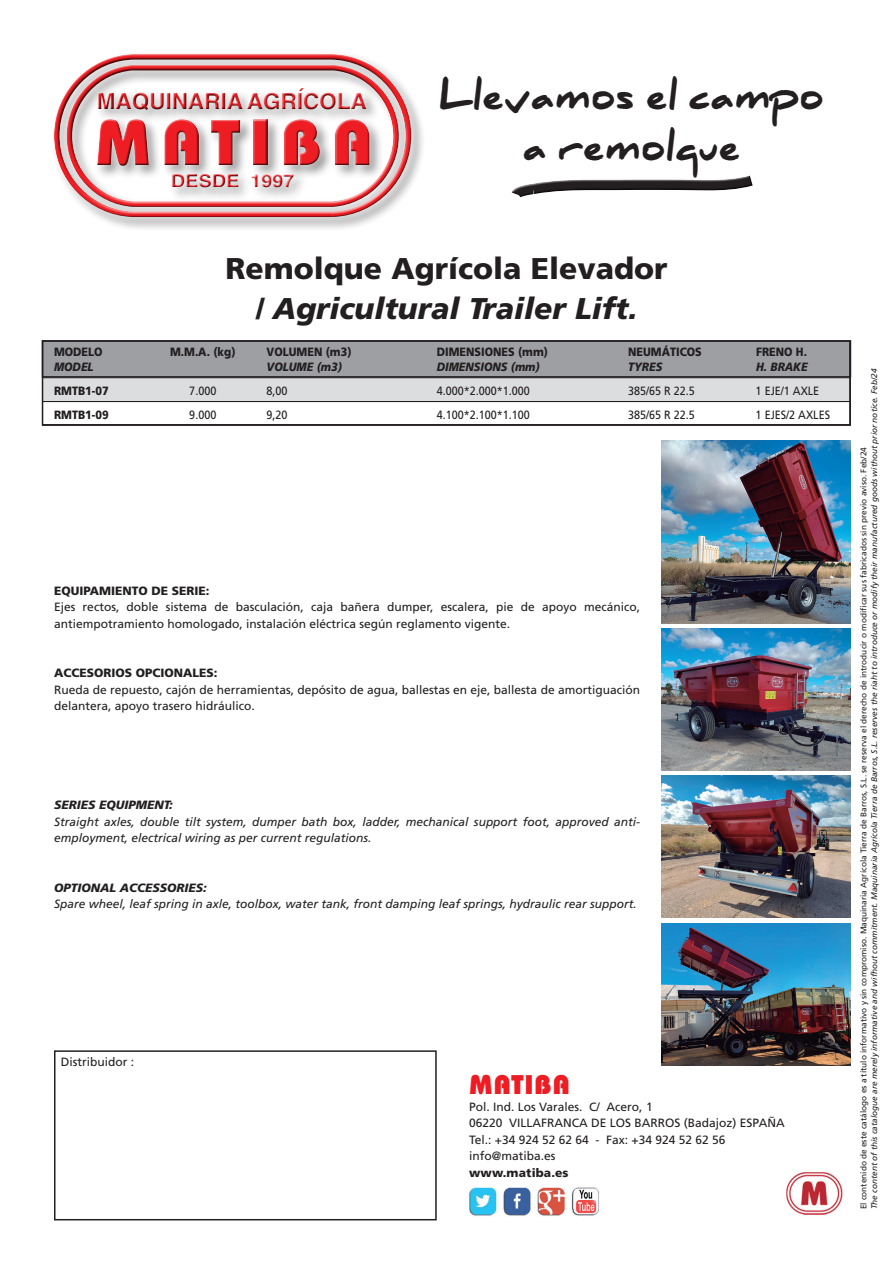
<style>
.page{position:relative;width:893px;height:1263px;background:#fff}
.page>*{position:absolute;margin:0;border:0;box-sizing:border-box;transform-origin:0 0}
.t1{font:800 64.5px "Bauhaus";letter-spacing:.16em;color:#ee1d23}
.t2{font:900 36px "Daniel";color:#231f20}
.t3{font:italic 900 30px "Frutiger";color:#231f20}
.t4{font:900 30px "Frutiger";color:#231f20}
.t5{font:800 27px "Bauhaus";letter-spacing:.045em;color:#ee1d23}
.t6{font:700 22.5px "Helvetica";color:#ee1d23}
.t7{font:700 18px "Helvetica";color:#ee1d23;scale:1.1 1}
.t8{font:12px/16.5px "Frutiger";color:#231f20}
.t9{font:italic 12px/16.5px "Frutiger";color:#231f20}
.t10{font:12px "Frutiger";color:#231f20;scale:.9 1}
.t11{font:900 12px "Frutiger";color:#231f20;scale:.9 1}
.t12{font:900 12px "Frutiger";color:#231f20}
.t13{font:italic 900 12px "Frutiger";color:#231f20;scale:.9 1}
.t14{font:italic 900 12px "Frutiger";color:#231f20}
.t15{font:italic 8.25px "Frutiger";color:#231f20}
.t16{font:8.25px "Frutiger";color:#231f20}
</style>
<div class="page">
<div style="left:43px;top:378px;width:807px;height:23px;background:#dcdddf"></div>
<div style="left:42px;top:401px;width:809px;height:24px;border:1px solid #231f20"></div>
<div style="left:43px;top:341px;width:807px;height:36px;background:#9d9fa2"></div>
<div style="left:42px;top:340px;width:809px;height:38px;border:2px solid #231f20"></div>
<div style="left:54px;top:1050px;width:383px;height:170px;border:2px solid #231f20"></div>
<img style="left:661px;top:776px;width:190px;height:142px">
<img style="left:469px;top:1187px;width:130px;height:29px">
<div style="left:42px;top:340px;width:809px;height:85px;border:2px solid #231f20"></div>
<img style="left:661px;top:628px;width:190px;height:142px">
<img style="left:786px;top:1172px;width:57px;height:43px">
<div style="left:51px;top:51px;width:375px;height:181px;background:#231f20;opacity:.5"></div>
<div style="left:46px;top:46px;width:373px;height:178px;background:#fff;opacity:.75"></div>
<div style="left:53px;top:53px;width:355px;height:161px;background:#fff;opacity:.75"></div>
<div style="left:57px;top:57px;width:357px;height:162px;background:#231f20;opacity:.75"></div>
<div style="left:511px;top:175px;width:243px;height:22px;background:#231f20;opacity:.75"></div>
<img style="left:661px;top:923px;width:190px;height:142px">
<img style="left:662px;top:441px;width:189px;height:182px">
<h3 class="t6" style="left:97px;top:87px;width:272px">MAQUINARIA AGRÍCOLA</h3>
<h1 class="t1" style="left:95px;top:104px;width:279px">MATIBA</h1>
<h3 class="t7" style="left:171px;top:170px;width:114px">DESDE 1997</h3>
<p class="t2" style="left:440px;top:75px;width:386px">Llevamos el campo</p>
<p class="t2" style="left:523px;top:126px;width:220px">a remolque</p>
<p class="t4" style="left:225px;top:250px;width:443px">Remolque Agrícola Elevador</p>
<p class="t3" style="left:255px;top:291px;width:384px">/ Agricultural Trailer Lift.</p>
<p class="t11" style="left:54px;top:345px;width:56px">MODELO</p>
<p class="t11" style="left:170px;top:345px;width:74px">M.M.A. (kg)</p>
<p class="t11" style="left:267px;top:345px;width:96px">VOLUMEN (m3)</p>
<p class="t11" style="left:437px;top:345px;width:125px">DIMENSIONES (mm)</p>
<p class="t11" style="left:628px;top:345px;width:84px">NEUMÁTICOS</p>
<p class="t11" style="left:756px;top:345px;width:58px">FRENO H.</p>
<p class="t13" style="left:54px;top:360px;width:46px">MODEL</p>
<p class="t13" style="left:267px;top:360px;width:85px">VOLUME (m3)</p>
<p class="t13" style="left:437px;top:360px;width:116px">DIMENSIONS (mm)</p>
<p class="t13" style="left:628px;top:360px;width:40px">TYRES</p>
<p class="t13" style="left:756px;top:360px;width:59px">H. BRAKE</p>
<p class="t11" style="left:54px;top:384px;width:62px">RMTB1-07</p>
<p class="t10" style="left:189px;top:384px;width:32px">7.000</p>
<p class="t10" style="left:267px;top:384px;width:25px">8,00</p>
<p class="t10" style="left:437px;top:384px;width:105px">4.000*2.000*1.000</p>
<p class="t10" style="left:628px;top:384px;width:76px">385/65 R 22.5</p>
<p class="t10" style="left:756px;top:384px;width:72px">1 EJE/1 AXLE</p>
<p class="t11" style="left:54px;top:408px;width:62px">RMTB1-09</p>
<p class="t10" style="left:189px;top:408px;width:32px">9.000</p>
<p class="t10" style="left:267px;top:408px;width:25px">9,20</p>
<p class="t10" style="left:437px;top:408px;width:105px">4.100*2.100*1.100</p>
<p class="t10" style="left:628px;top:408px;width:76px">385/65 R 22.5</p>
<p class="t10" style="left:756px;top:408px;width:84px">1 EJES/2 AXLES</p>
<p class="t12" style="left:54px;top:583px;width:157px">EQUIPAMIENTO DE SERIE:</p>
<p class="t8" style="left:54px;top:599px;width:588px">Ejes rectos, doble sistema de basculación, caja bañera dumper, escalera, pie de apoyo mecánico, antiempotramiento homologado, instalación eléctrica según reglamento vigente.</p>
<p class="t12" style="left:54px;top:666px;width:165px">ACCESORIOS OPCIONALES:</p>
<p class="t8" style="left:54px;top:681px;width:588px">Rueda de repuesto, cajón de herramientas, depósito de agua, ballestas en eje, ballesta de amortiguación delantera, apoyo trasero hidráulico.</p>
<p class="t14" style="left:54px;top:798px;width:120px">SERIES EQUIPMENT:</p>
<p class="t9" style="left:54px;top:813px;width:588px">Straight axles, double tilt system, dumper bath box, ladder, mechanical support foot, approved anti&shy;employment, electrical wiring as per current regulations.</p>
<p class="t14" style="left:54px;top:880px;width:154px">OPTIONAL ACCESSORIES:</p>
<p class="t9" style="left:54px;top:896px;width:584px">Spare wheel, leaf spring in axle, toolbox, water tank, front damping leaf springs, hydraulic rear support.</p>
<p class="t8" style="left:61px;top:1053px;width:75px">Distribuidor :</p>
<p class="t5" style="left:469px;top:1069px;width:102px">MATIBA</p>
<p class="t8" style="left:469px;top:1098px;width:185px">Pol. Ind. Los Varales. C/ Acero, 1</p>
<p class="t8" style="left:469px;top:1115px;width:317px">06220 VILLAFRANCA DE LOS BARROS (Badajoz) ESPAÑA</p>
<p class="t8" style="left:469px;top:1131px;width:258px">Tel.: +34 924 52 62 64 - Fax: +34 924 52 62 56</p>
<p class="t8" style="left:469px;top:1148px;width:88px">info@matiba.es</p>
<p class="t12" style="left:469px;top:1165px;width:101px">www.matiba.es</p>
<p class="t15" style="left:869px;top:1209px;width:842px;rotate:-90deg">The content of this catalogue are merely informative and wifhout commitment. Maquinaria Agrícola Tierra de Barros, S.L. reserves the riaht to introduce or modify their manufactured goods without prior notice. Feb/24</p>
<p class="t16" style="left:859px;top:1209px;width:764px;rotate:-90deg">El contenido de este catálogo es a título informativo y sin compromiso. Maquinaria Agrícola Tierra de Barros, S.L. se reserva el derecho de introducir o modificar sus fabricados sin previo aviso. Feb/24</p>
</div>
